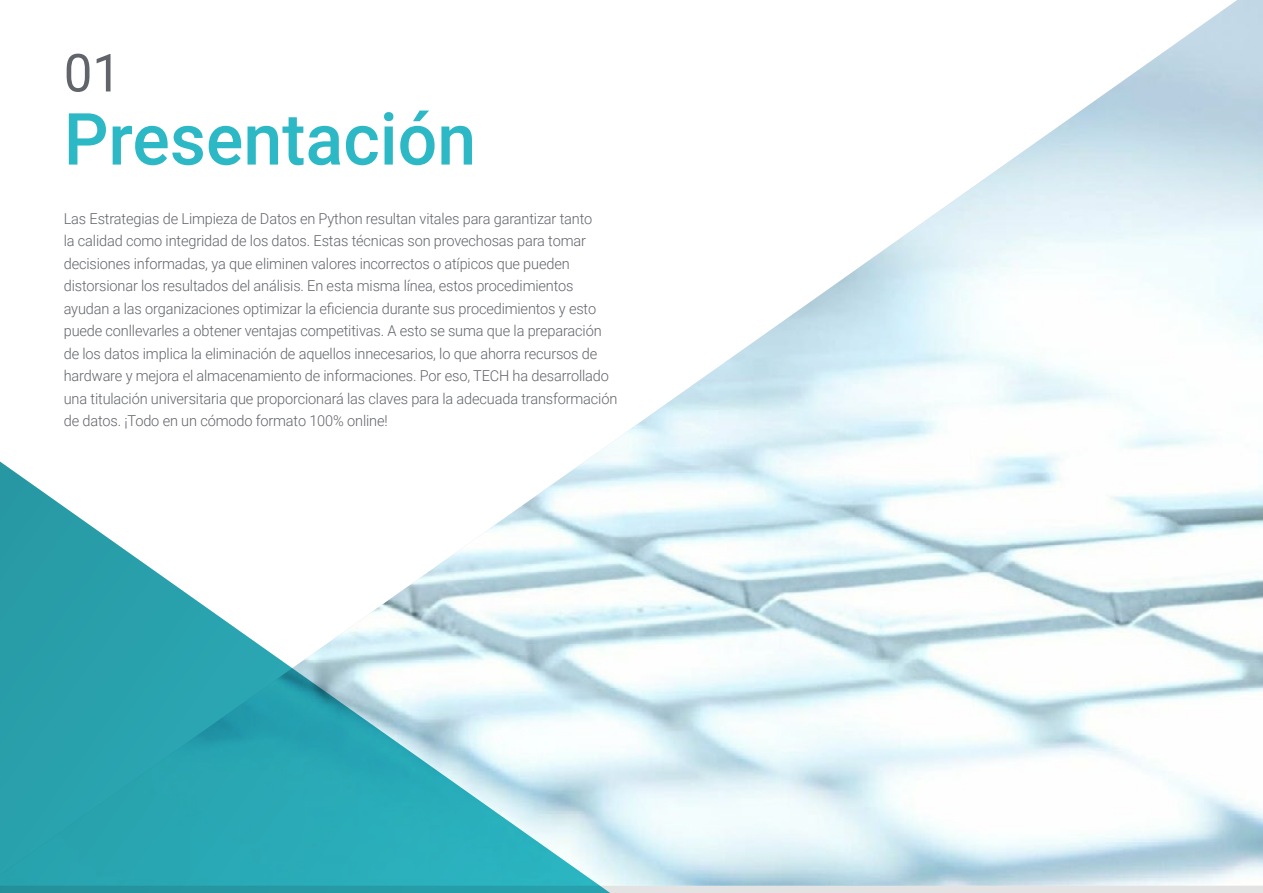
<style>
.page{position:relative;width:1263px;height:893px;background:#fff}
.page>*{position:absolute;margin:0;border:0;box-sizing:border-box;transform-origin:0 0}
.t1{font:500 72px "Roboto";color:#2db8c5}
.t2{font:52.5px "Roboto";color:#61646a}
.t3{font:300 15px/22.5px "Roboto";letter-spacing:-.01em;color:#61646a}
</style>
<div class="page">
<img style="left:607px;top:0;width:656px;height:886px">
<svg style="left:0;top:446px;width:640px;height:447px"></svg>
<h2 class="t2" style="left:64px;top:36px;width:59px">01</h2>
<h1 class="t1" style="left:64px;top:89px;width:414px">Presentación</h1>
<p class="t3" style="left:64px;top:207px;width:555px">Las Estrategias de Limpieza de Datos en Python resultan vitales para garantizar tanto<br>la calidad como integridad de los datos. Estas técnicas son provechosas para tomar decisiones informadas, ya que eliminen valores incorrectos o atípicos que pueden distorsionar los resultados del análisis. En esta misma línea, estos procedimientos ayudan a las organizaciones optimizar la eficiencia durante sus procedimientos y esto puede conllevarles a obtener ventajas competitivas. A esto se suma que la preparación de los datos implica la eliminación de aquellos innecesarios, lo que ahorra recursos de hardware y mejora el almacenamiento de informaciones. Por eso, TECH ha desarrollado una titulación universitaria que proporcionará las claves para la adecuada transformación de datos. ¡Todo en un cómodo formato 100% online!</p>
</div>
